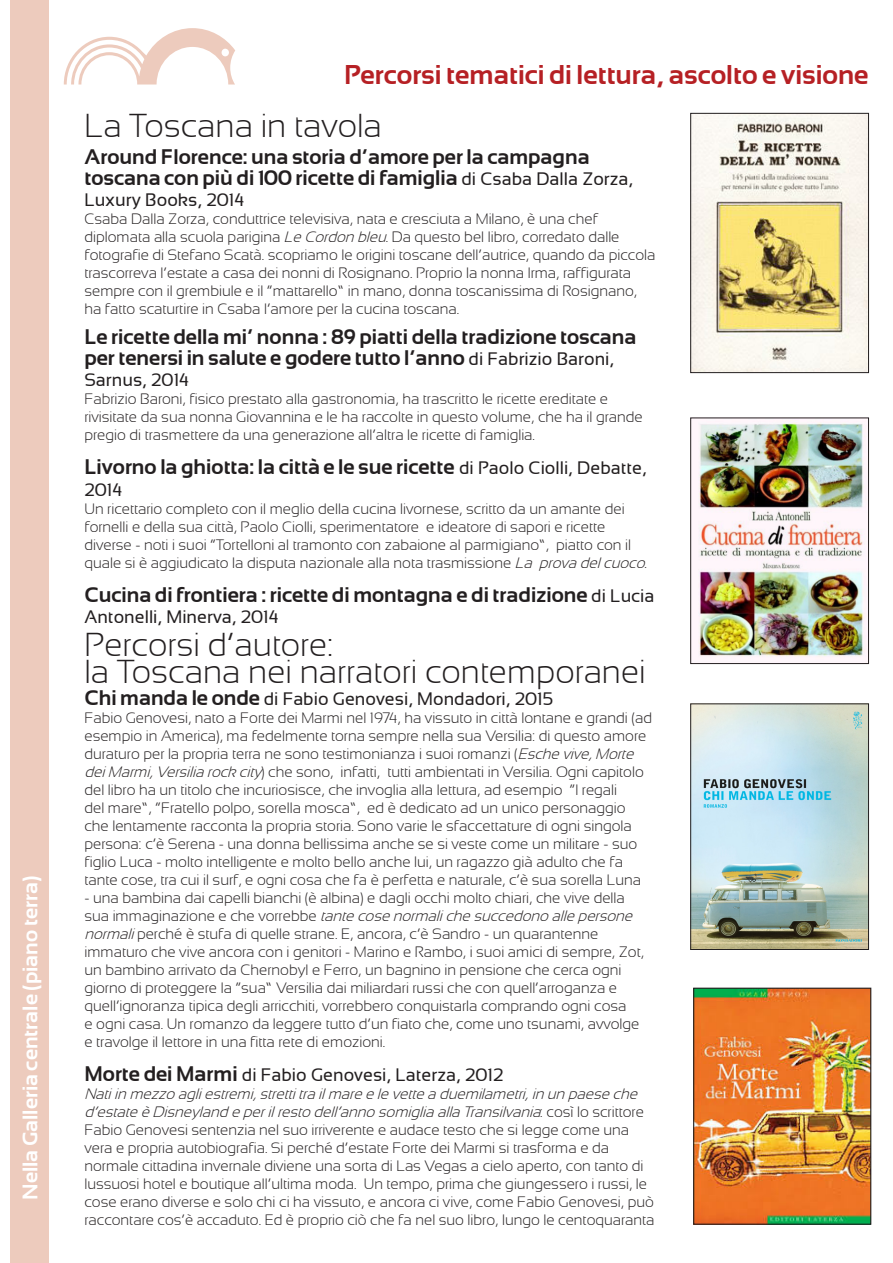
<style>
.page{position:relative;width:893px;height:1263px;background:#fff}
.page>*{position:absolute;margin:0;border:0;box-sizing:border-box;transform-origin:0 0}
.t1{font:300 33px "Sansation";color:#231f20}
.t2{font:700 27px "Sansation";color:#b62024}
.t3{font:700 21px/21px "Sansation";color:#231f20}
.t4{font:700 21px "Sansation";color:#fff}
.t5{font:18px "Sansation";color:#231f20}
.t6{font:300 15px/18px "Sansation";color:#231f20}
.s1{font-weight:400;font-size:18px}
.s2{font-style:italic}
.s3{font-weight:700;font-size:21px}
</style>
<div class="page">
<svg style="left:64px;top:28px;width:171px;height:57px"></svg>
<img style="left:695px;top:990px;width:174px;height:233px">
<div style="left:693px;top:988px;width:178px;height:237px;border:1px solid #231f20"></div>
<img style="left:692px;top:706px;width:175px;height:242px">
<div style="left:690px;top:704px;width:179px;height:246px;border:1px solid #231f20"></div>
<img style="left:698px;top:420px;width:169px;height:238px">
<div style="left:690px;top:418px;width:179px;height:246px;border:1px solid #231f20"></div>
<img style="left:692px;top:115px;width:175px;height:256px">
<div style="left:690px;top:113px;width:179px;height:260px;border:1px solid #231f20"></div>
<div style="left:11px;top:0;width:38px;height:1263px;background:#edcbbd"></div>
<p class="t4" style="left:18px;top:1200px;width:326px;rotate:-90deg">Nella Galleria centrale (piano terra)</p>
<p class="t2" style="left:344px;top:59px;width:526px">Percorsi tematici di lettura, ascolto e visione</p>
<p class="t1" style="left:84px;top:107px;width:299px">La Toscana in tavola</p>
<p class="t3" style="left:84px;top:146px;width:550px">Around Florence: una storia d’amore per la campagna toscana con più di 100 ricette di famiglia <span class="s1">di Csaba Dalla Zorza,</span></p>
<p class="t5" style="left:84px;top:190px;width:161px">Luxury Books, 2014</p>
<p class="t6" style="left:84px;top:210px;width:572px">Csaba Dalla Zorza, conduttrice televisiva, nata e cresciuta a Milano, è una chef diplomata alla scuola parigina <span class="s2">LeCordon bleu</span>. Da questo bel libro, corredato dalle fotografie di Stefano Scatà. scopriamo le origini toscane dell’autrice, quando da piccola trascorreva l’estate a casa dei nonni di Rosignano. Proprio la nonna Irma, raffigurata sempre con il grembiule e il “mattarello” in mano, donna toscanissima di Rosignano, ha fatto scaturtire in Csaba l’amore per la cucina toscana.</p>
<p class="t3" style="left:84px;top:326px;width:553px">Le ricette della mi’ nonna : 89 piatti della tradizione toscana per tenersi in salute e godere tutto l’anno <span class="s1">di Fabrizio Baroni,</span></p>
<p class="t5" style="left:84px;top:370px;width:106px">Sarnus, 2014</p>
<p class="t6" style="left:84px;top:390px;width:560px">Fabrizio Baroni, fisico prestato alla gastronomia, ha trascritto le ricette ereditate e rivisitate da sua nonna Giovannina e le ha raccolte in questo volume, che ha il grande pregio di trasmettere da una generazione all’altra le ricette di famiglia.</p>
<p class="t3" style="left:84px;top:456px;width:564px">Livorno la ghiotta: la città e le sue ricette <span class="s1">di Paolo Ciolli, Debatte,</span></p>
<p class="t5" style="left:84px;top:480px;width:39px">2014</p>
<p class="t6" style="left:84px;top:500px;width:566px">Un ricettario completo con il meglio della cucina livornese, scritto da un amante dei fornelli e della sua città, Paolo Ciolli, sperimentatore e ideatore di sapori e ricette diverse - noti i suoi “Tortelloni al tramonto con zabaione al parmigiano”, piatto con il quale si è aggiudicato la disputa nazionale alla nota trasmissione <span class="s2">La prova delcuoco</span>.</p>
<p class="t3" style="left:84px;top:584px;width:571px">Cucina di frontiera : ricette di montagna e di tradizione <span class="s1">di Lucia</span></p>
<p class="t5" style="left:84px;top:607px;width:196px">Antonelli, Minerva, 2014</p>
<p class="t1" style="left:84px;top:626px;width:251px">Percorsi d’autore:</p>
<p class="t1" style="left:84px;top:653px;width:563px">la Toscana nei narratori contemporanei</p>
<p class="t5" style="left:84px;top:689px;width:470px"><span class="s3">Chi manda le onde</span> di Fabio Genovesi, Mondadori, 2015</p>
<p class="t6" style="left:84px;top:709px;width:569px">Fabio Genovesi, nato a Forte dei Marmi nel 1974, ha vissuto in città lontane e grandi (ad esempio in America), ma fedelmente torna sempre nella sua Versilia: di questo amore duraturo per la propria terra ne sono testimonianza i suoi romanzi (<span class="s2">Eschevive,Morte deiMarmi,Versilia rockcity</span>) che sono, infatti, tutti ambientati in Versilia. Ogni capitolo del libro ha un titolo che incuriosisce, che invoglia alla lettura, ad esempio “I regali<br>del mare”, “Fratello polpo, sorella mosca”, ed è dedicato ad un unico personaggio che lentamente racconta la propria storia. Sono varie le sfaccettature di ogni singola persona: c’è Serena - una donna bellissima anche se si veste come un militare - suo figlio Luca - molto intelligente e molto bello anche lui, un ragazzo già adulto che fa tante cose, tra cui il surf, e ogni cosa che fa è perfetta e naturale, c’è sua sorella Luna</p>
<p class="t6" style="left:84px;top:889px;width:561px">- una bambina dai capelli bianchi (è albina) e dagli occhi molto chiari, che vive della<br>s u a i m m a g i n a z i o n e e c h e v o r r e b b e <span class="s2">tantecosenormalichesuccedono allepersone normali</span>perché è stufa di quelle strane. E, ancora, c’è Sandro - un quarantenne immaturo che vive ancora con i genitori - Marino e Rambo, i suoi amici di sempre, Zot, un bambino arrivato da Chernobyl e Ferro, un bagnino in pensione che cerca ogni giorno di proteggere la “sua” Versilia dai miliardari russi che con quell’arroganza e quell’ignoranza tipica degli arricchiti, vorrebbero conquistarla comprando ogni cosa</p>
<p class="t6" style="left:84px;top:1015px;width:557px">e ogni casa. Un romanzo da leggere tutto d’un fiato che, come uno tsunami, avvolge</p>
<p class="t6" style="left:84px;top:1033px;width:302px">e travolge il lettore in una fitta rete di emozioni.</p>
<p class="t5" style="left:84px;top:1065px;width:421px"><span class="s3">Morte dei Marmi</span> di Fabio Genovesi, Laterza, 2012</p>
<p class="t6" style="left:84px;top:1085px;width:572px"><span class="s2">Natiin mezzo agliestremi,strettitra ilmareelevettea duemilametri,in un paeseche d’estateèDisneyland eperilresto dell’anno somiglia alla Transilvania</span>: c o s ì l o s c r i t t o r e Fabio Genovesi sentenzia nel suo irriverente e audace testo che si legge come una vera e propria autobiografia. Si perché d’estate Forte dei Marmi si trasforma e da normale cittadina invernale diviene una sorta di Las Vegas a cielo aperto, con tanto di lussuosi hotel e boutique all’ultima moda. Un tempo, prima che giungessero i russi, le cose erano diverse e solo chi ci ha vissuto, e ancora ci vive, come Fabio Genovesi, può raccontare cos’è accaduto. Ed è proprio ciò che fa nel suo libro, lungo le centoquaranta</p>
</div>
